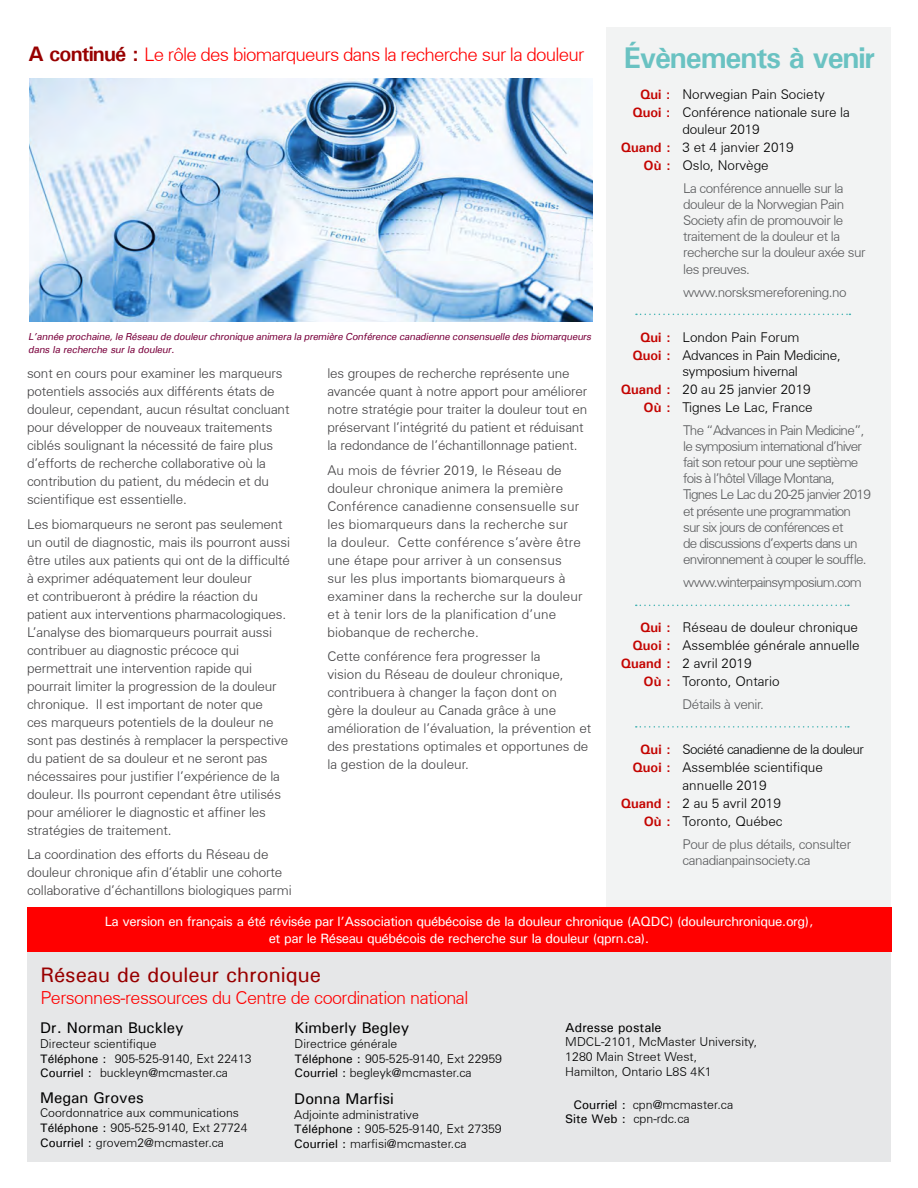
<style>
.page{position:relative;width:918px;height:1188px;background:#fff}
.page>*{position:absolute;margin:0;border:0;box-sizing:border-box;transform-origin:0 0}
.t1{font:700 30px "Univers";letter-spacing:-.04em;color:#6ac2c2}
.t2{font:500 21px "Univers";color:#980000}
.t3{font:300 18.75px "Univers";letter-spacing:-.04em;color:#f00}
.t4{font:300 18px "Univers";letter-spacing:-.03em;color:#f00}
.t5{font:500 15.45px "Univers";color:#000}
.t6{font:300 13.5px/18px "Univers";letter-spacing:-.01em;color:#414042}
.t7{font:300 13.5px/18px "Univers";letter-spacing:.01em;color:#414042}
.t8{font:300 13.5px/18px "Univers";color:#000}
.t9{font:300 13.5px/16.2px "Univers";letter-spacing:-.06em;color:#58595b}
.t10{font:300 13.5px/16.2px "Univers";letter-spacing:-.04em;color:#58595b}
.t11{font:500 13.5px/16.2px "Univers";letter-spacing:-.03em;color:#fff;text-align:center}
.t12{font:300 13.5px/18px "Univers";letter-spacing:-.02em;color:#000}
.t13{font:300 13.5px/16.2px "Univers";letter-spacing:-.03em;color:#58595b}
.t14{font:300 13.5px "Univers";letter-spacing:-.04em;color:#000}
.t15{font:500 13.05px "Univers";color:#000}
.t16{font:300 12.45px/14.9px "Univers";color:#000}
.t17{font:300 12.3px/14.7px "Univers";color:#000}
.t18{font:italic 500 10.2px/13.5px "Univers";color:#7a003c}
.s1{font-weight:700;font-size:21px;color:#980000}
.s2{font-weight:700;color:#c40401}
.s3{font-weight:500}
</style>
<div class="page">
<div style="left:607px;top:27px;width:284px;height:923px;background:#f2f3f3"></div>
<svg style="left:636px;top:314px;width:214px;height:1px"></svg>
<svg style="left:636px;top:605px;width:213px;height:1px"></svg>
<img style="left:29px;top:78px;width:564px;height:244px">
<div style="left:27px;top:909px;width:864px;height:253px;background:#e6e7e8"></div>
<div style="left:27px;top:908px;width:864px;height:44px;background:#f00"></div>
<svg style="left:636px;top:726px;width:213px;height:2px"></svg>
<h3 class="t3" style="left:28px;top:43px;width:558px"><span class="s1">A continué :</span> Le rôle des biomarqueurs dans la recherche sur la douleur</h3>
<p class="t18" style="left:28px;top:329px;width:567px">L’année prochaine,le Réseau de douleurchronique animera la première Conférence canadienne consensuelle des biomarqueurs dans la recherche sur la douleur.</p>
<p class="t6" style="left:27px;top:364px;width:264px">sont en cours pour examiner les marqueurs potentiels associés aux différents états de douleur, cependant, aucun résultat concluant pour développer de nouveaux traitements ciblés soulignant la nécessité de faire plus d’efforts de recherche collaborative où la contribution du patient, du médecin et du scientifique est essentielle.</p>
<p class="t6" style="left:27px;top:515px;width:265px">Les biomarqueurs ne seront pas seulement un outil de diagnostic, mais ils pourront aussi être utiles aux patients qui ont de la difficulté à exprimer adéquatement leur douleur<br>et contribueront à prédire la réaction du patient aux interventions pharmacologiques.<br>L’analyse des biomarqueurs pourrait aussi contribuer au diagnostic précoce qui permettrait une intervention rapide qui pourrait limiter la progression de la douleur chronique. Il est important de noter que<br>ces marqueurs potentiels de la douleur ne sont pas destinés à remplacer la perspective du patient de sa douleur et ne seront pas nécessaires pour justifier l’expérience de la douleur. Ils pourront cependant être utilisés pour améliorer le diagnostic et affiner les stratégies de traitement.</p>
<p class="t6" style="left:27px;top:846px;width:266px">La coordination des efforts du Réseau de douleur chronique afin d’établir une cohorte collaborative d’échantillons biologiques parmi</p>
<p class="t6" style="left:327px;top:364px;width:262px">les groupes de recherche représente une avancée quant à notre apport pour améliorer notre stratégie pour traiter la douleur tout en préservant l’intégrité du patient et réduisant la redondance de l’échantillonnage patient.</p>
<p class="t7" style="left:327px;top:461px;width:257px">Au mois de février 2019, le Réseau de douleur chronique animera la première Conférence canadienne consensuelle sur les biomarqueurs dans la recherche sur<br>la douleur. Cette conférence s’avère être une étape pour arriver à un consensus sur les plus importants biomarqueurs à examiner dans la recherche sur la douleur et à tenir lors de la planification d’une biobanque de recherche.</p>
<p class="t6" style="left:327px;top:648px;width:266px">Cette conférence fera progresser la<br>vision du Réseau de douleur chronique, contribuera à changer la façon dont on<br>gère la douleur au Canada grâce à une amélioration de l’évaluation, la prévention et des prestations optimales et opportunes de la gestion de la douleur.</p>
<h1 class="t1" style="left:624px;top:39px;width:253px">Évènements à venir</h1>
<p class="t8" style="left:632px;top:86px;width:219px;text-indent:8px"><span class="s2">Qui :</span> Norwegian Pain Society<br><span class="s2">Quoi :</span> Conférence nationale sure la</p>
<p class="t8" style="left:682px;top:120px;width:79px">douleur 2019</p>
<p class="t8" style="left:621px;top:138px;width:174px"><span class="s2">Quand :</span> 3 et 4 janvier 2019</p>
<p class="t8" style="left:644px;top:156px;width:127px"><span class="s2">Où :</span> Oslo, Norvège</p>
<p class="t10" style="left:683px;top:180px;width:184px">La conférence annuelle sur la douleur de la Norwegian Pain<br>Society afin de promouvoir le traitement de la douleur et la recherche sur la douleur axée sur les preuves.</p>
<p class="t10" style="left:683px;top:284px;width:165px">www.norsksmereforening.no</p>
<p class="t12" style="left:632px;top:328px;width:210px;text-indent:8px"><span class="s2">Qui :</span> London Pain Forum<br><span class="s2">Quoi :</span> Advances in Pain Medicine,</p>
<p class="t12" style="left:683px;top:362px;width:117px">symposium hivernal</p>
<p class="t8" style="left:621px;top:380px;width:192px"><span class="s2">Quand :</span> 20 au 25 janvier 2019</p>
<p class="t8" style="left:644px;top:398px;width:171px"><span class="s2">Où :</span> Tignes Le Lac, France</p>
<p class="t9" style="left:683px;top:422px;width:189px">The “Advances in Pain Medicine”, le symposium international d’hiver fait son retour pour une septième fois à l’hôtel Village Montana, Tignes Le Lac du 20-25 janvier 2019 et présente une programmation sur six jours de conférences et<br>de discussions d’experts dans un environnement à couper le souffle.</p>
<p class="t9" style="left:683px;top:574px;width:180px">www.winterpainsymposium.com</p>
<p class="t8" style="left:640px;top:618px;width:219px"><span class="s2">Qui :</span> Réseau de douleur chronique</p>
<p class="t8" style="left:632px;top:636px;width:229px"><span class="s2">Quoi :</span> Assemblée générale annuelle</p>
<p class="t8" style="left:621px;top:654px;width:132px"><span class="s2">Quand :</span> 2 avril 2019</p>
<p class="t8" style="left:644px;top:672px;width:137px"><span class="s2">Où :</span> Toronto, Ontario</p>
<p class="t13" style="left:683px;top:696px;width:83px">Détails à venir.</p>
<p class="t14" style="left:640px;top:741px;width:225px"><span class="s2">Qui :</span> Société canadienne de la douleur</p>
<p class="t8" style="left:632px;top:758px;width:192px"><span class="s2">Quoi :</span> Assemblée scientifique</p>
<p class="t8" style="left:683px;top:776px;width:86px">annuelle 2019</p>
<p class="t8" style="left:621px;top:794px;width:162px"><span class="s2">Quand :</span> 2 au 5 avril 2019</p>
<p class="t8" style="left:644px;top:812px;width:140px"><span class="s2">Où :</span> Toronto, Québec</p>
<p class="t13" style="left:683px;top:836px;width:170px">Pour de plus détails, consulter canadianpainsociety.ca</p>
<p class="t11" style="left:105px;top:913px;width:710px">La version en français a été révisée par l’Association québécoise de la douleur chronique (AQDC) (douleurchronique.org), et par le Réseau québécois de recherche sur la douleur (qprn.ca).</p>
<h2 class="t2" style="left:40px;top:961px;width:282px">Réseau de douleur chronique</h2>
<h3 class="t4" style="left:40px;top:987px;width:429px">Personnes-ressources du Centre de coordination national</h3>
<p class="t5" style="left:40px;top:1018px;width:145px">Dr. Norman Buckley</p>
<p class="t17" style="left:40px;top:1036px;width:213px">Directeur scientifique<br><span class="s3">Téléphone :</span> 905-525-9140, Ext 22413<br><span class="s3">Courriel :</span> buckleyn@mcmaster.ca</p>
<p class="t5" style="left:40px;top:1088px;width:105px">Megan Groves</p>
<p class="t17" style="left:40px;top:1106px;width:209px">Coordonnatrice aux communications<br><span class="s3">Téléphone :</span> 905-525-9140, Ext 27724<br><span class="s3">Courriel :</span> grovem2@mcmaster.ca</p>
<p class="t5" style="left:295px;top:1018px;width:116px">Kimberly Begley</p>
<p class="t17" style="left:295px;top:1036px;width:209px">Directrice générale<br><span class="s3">Téléphone :</span> 905-525-9140, Ext 22959<br><span class="s3">Courriel :</span> begleyk@mcmaster.ca</p>
<p class="t5" style="left:294px;top:1089px;width:101px">Donna Marfisi</p>
<p class="t17" style="left:294px;top:1107px;width:209px">Adjointe administrative<br><span class="s3">Téléphone :</span> 905-525-9140, Ext 27359<br><span class="s3">Courriel :</span> marfisi@mcmaster.ca</p>
<p class="t15" style="left:565px;top:1019px;width:98px">Adresse postale</p>
<p class="t16" style="left:565px;top:1035px;width:193px">MDCL-2101, McMaster University,<br>1280 Main Street West,<br>Hamilton, Ontario L8S 4K1</p>
<p class="t16" style="left:565px;top:1097px;width:169px;text-indent:8px"><span class="s3">Courriel :</span> cpn@mcmaster.ca<br><span class="s3">Site Web :</span> cpn-rdc.ca</p>
</div>
